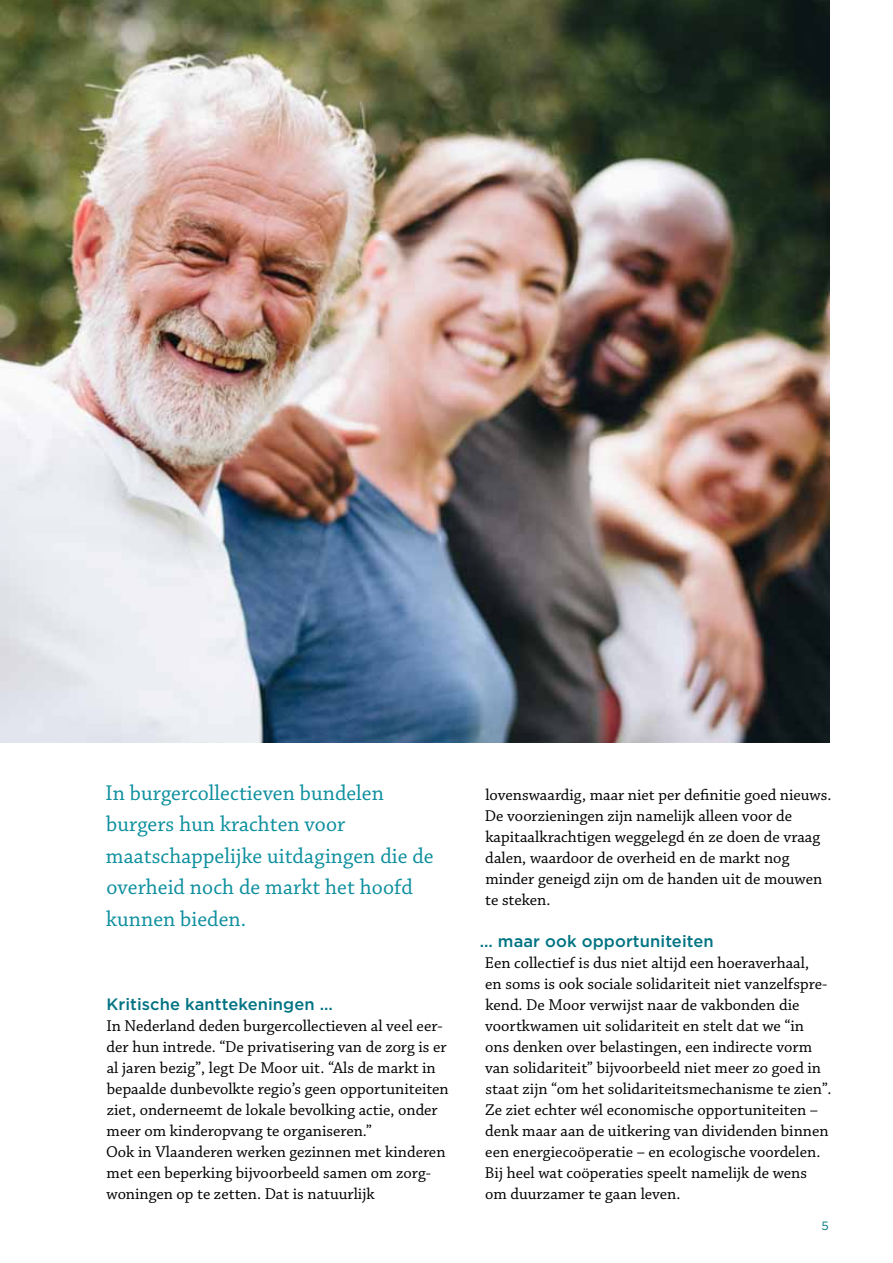
<style>
.page{position:relative;width:893px;height:1263px;background:#fff}
.page>*{position:absolute;margin:0;border:0;box-sizing:border-box;transform-origin:0 0}
.t1{font:22.5px/31.5px "Chaparral Pro";letter-spacing:.005em;color:#0d8f9e}
.t2{font:16.5px/21px "Chaparral Pro";color:#000}
.t3{font:500 16.5px "Gotham";letter-spacing:.005em;color:#007382}
.t4{font:12px "Gotham";color:#007382}
</style>
<div class="page">
<img style="left:0;top:0;width:829px;height:742px">
<h1 class="t1" style="left:106px;top:778px;width:329px">In burgercollectieven bundelen burgers hun krachten voor maatschappelijke uitdagingen die de overheid noch de markt het hoofd kunnen bieden.</h1>
<p class="t3" style="left:106px;top:993px;width:228px">Kritische kanttekeningen …</p>
<p class="t2" style="left:106px;top:1016px;width:344px">In Nederland deden burgercollectieven al veel eer&shy;der hun intrede. “De privatisering van de zorg is er al jaren bezig”, legt De Moor uit. “Als de markt in bepaalde dunbevolkte regio’s geen opportuniteiten ziet, onderneemt de lokale bevolking actie, onder meer om kinderopvang te organiseren.”<br>Ook in Vlaanderen werken gezinnen met kinderen met een beperking bijvoorbeeld samen om zorg&shy;woningen op te zetten. Dat is natuurlijk</p>
<p class="t2" style="left:485px;top:785px;width:348px">lovenswaardig, maar niet per definitie goed nieuws.<br>De voorzieningen zijn namelijk alleen voor de kapitaalkrachtigen weggelegd én ze doen de vraag dalen, waardoor de overheid en de markt nog minder geneigd zijn om de handen uit de mouwen te steken.</p>
<p class="t3" style="left:480px;top:930px;width:236px">… maar ook opportuniteiten</p>
<p class="t2" style="left:485px;top:953px;width:348px">Een collectief is dus niet altijd een hoeraverhaal,<br>en soms is ook sociale solidariteit niet vanzelfspre&shy;kend. De Moor verwijst naar de vakbonden die voortkwamen uit solidariteit en stelt dat we “in ons denken over belastingen, een indirecte vorm van solidariteit” bijvoorbeeld niet meer zo goed in staat zijn “om het solidariteitsmechanisme te zien”.<br>Ze ziet echter wél economische opportuniteiten – denk maar aan de uitkering van dividenden binnen een energiecoöperatie – en ecologische voordelen.<br>Bij heel wat coöperaties speelt namelijk de wens om duurzamer te gaan leven.</p>
<p class="t4" style="left:822px;top:1218px;width:9px">5</p>
</div>
